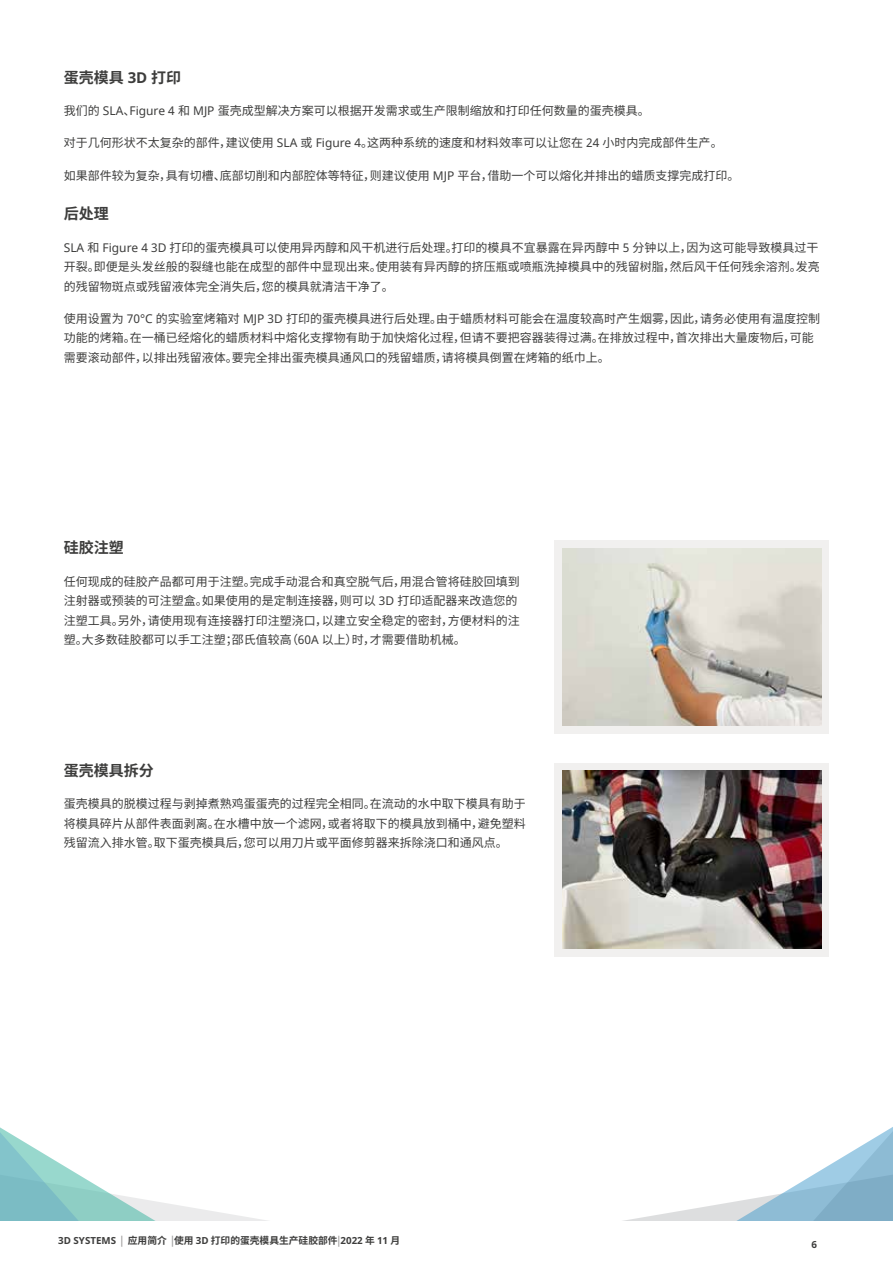
<style>
.page{position:relative;width:893px;height:1263px;background:#fff}
.page>*{position:absolute;margin:0;border:0;box-sizing:border-box;transform-origin:0 0}
.t1{font:700 15px "Noto Sans CJ Ksc";color:#3d3d3c}
.t2{font:12px/19.5px "Noto Sans CJ Ksc";color:#3d3d3c;text-align:justify}
.t3{font:700 9.75px "Noto Sans CJ Ksc";color:#3d3d3c}
.t4{font:700 9.75px "Noto Sans";color:#3d3d3c}
.s1{font-family:"Noto Sans"}
.s2{color:#9d9c9c}
</style>
<div class="page">
<svg style="left:629px;top:1127px;width:264px;height:93px"></svg>
<svg style="left:0;top:1127px;width:262px;height:93px"></svg>
<div style="left:554px;top:540px;width:275px;height:194px;background:#f1f0ef"></div>
<img style="left:562px;top:548px;width:259px;height:178px">
<div style="left:554px;top:763px;width:275px;height:193px;background:#f1f0ef"></div>
<img style="left:562px;top:771px;width:259px;height:177px">
<p class="t1" style="left:64px;top:69px;width:119px">蛋壳模具 <span class="s1">3D</span> 打印</p>
<p class="t2" style="left:64px;top:101px;width:588px">我们的 <span class="s1">SLA</span>、<span class="s1">Figure 4</span> 和 <span class="s1">MJP</span> 蛋壳成型解决方案可以根据开发需求或生产限制缩放和打印任何数量的蛋壳模具。</p>
<p class="t2" style="left:64px;top:134px;width:660px">对于几何形状不太复杂的部件，建议使用 <span class="s1">SLA</span> 或 <span class="s1">Figure 4</span>。这两种系统的速度和材料效率可以让您在 <span class="s1">24</span> 小时内完成部件生产。</p>
<p class="t2" style="left:64px;top:166px;width:677px">如果部件较为复杂，具有切槽、底部切削和内部腔体等特征，则建议使用 <span class="s1">MJP</span> 平台，借助一个可以熔化并排出的蜡质支撑完成打印。</p>
<p class="t1" style="left:64px;top:205px;width:46px">后处理</p>
<p class="t2" style="left:64px;top:238px;width:758px"><span class="s1">SLA</span> 和 <span class="s1">Figure 4 3D</span> 打印的蛋壳模具可以使用异丙醇和风干机进行后处理。打印的模具不宜暴露在异丙醇中 <span class="s1">5</span> 分钟以上，因为这可能导致模具过干开裂。即便是头发丝般的裂缝也能在成型的部件中显现出来。使用装有异丙醇的挤压瓶或喷瓶洗掉模具中的残留树脂，然后风干任何残余溶剂。发亮的残留物斑点或残留液体完全消失后，您的模具就清洁干净了。</p>
<p class="t2" style="left:64px;top:309px;width:758px;text-align:left">使用设置为 <span class="s1">70°C</span> 的实验室烤箱对 <span class="s1">MJP 3D</span> 打印的蛋壳模具进行后处理。由于蜡质材料可能会在温度较高时产生烟雾，因此，请务必使用有温度控制功能的烤箱。在一桶已经熔化的蜡质材料中熔化支撑物有助于加快熔化过程，但请不要把容器装得过满。在排放过程中，首次排出大量废物后，可能需要滚动部件，以排出残留液体。要完全排出蛋壳模具通风口的残留蜡质，请将模具倒置在烤箱的纸巾上。</p>
<p class="t1" style="left:64px;top:539px;width:61px">硅胶注塑</p>
<p class="t2" style="left:64px;top:572px;width:458px;text-align:left">任何现成的硅胶产品都可用于注塑。完成手动混合和真空脱气后，用混合管将硅胶回填到注射器或预装的可注塑盒。如果使用的是定制连接器，则可以 <span class="s1">3D</span> 打印适配器来改造您的注塑工具。另外，请使用现有连接器打印注塑浇口，以建立安全稳定的密封，方便材料的注塑。大多数硅胶都可以手工注塑；邵氏值较高（<span class="s1">60A</span> 以上）时，才需要借助机械。</p>
<p class="t1" style="left:64px;top:762px;width:91px">蛋壳模具拆分</p>
<p class="t2" style="left:64px;top:794px;width:464px">蛋壳模具的脱模过程与剥掉煮熟鸡蛋蛋壳的过程完全相同。在流动的水中取下模具有助于将模具碎片从部件表面剥离。在水槽中放一个滤网，或者将取下的模具放到桶中，避免塑料残留流入排水管。取下蛋壳模具后，您可以用刀片或平面修剪器来拆除浇口和通风点。</p>
<p class="t3" style="left:58px;top:1235px;width:343px"><span class="s1">3D SYSTEMS</span> <span class="s2">|</span> 应用简介 <span class="s2">|</span>使用 <span class="s1">3D</span> 打印的蛋壳模具生产硅胶部件<span class="s2">|</span><span class="s1">2022</span> 年 <span class="s1">11</span> 月</p>
<p class="t4" style="left:812px;top:1237px;width:7px">6</p>
</div>
